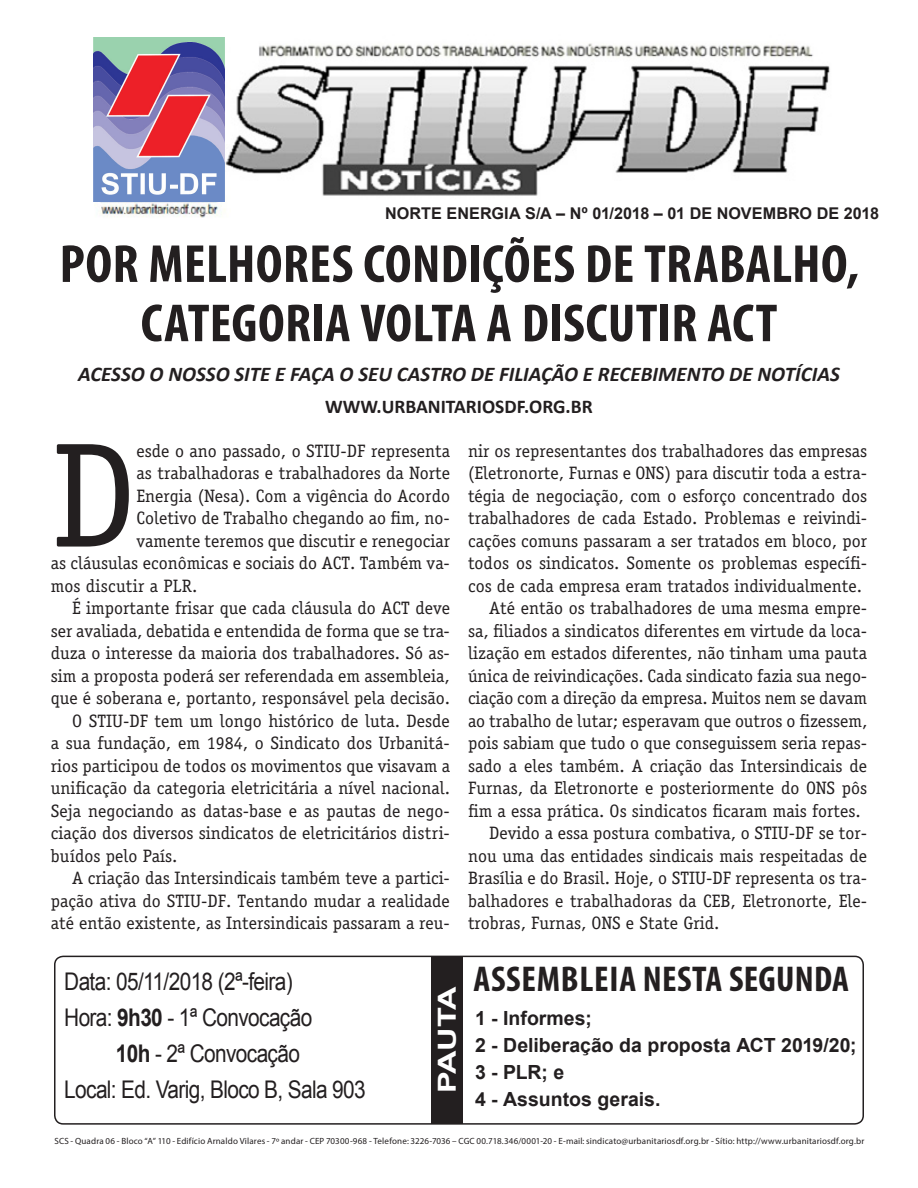
<style>
.page{position:relative;width:918px;height:1188px;background:#fff}
.page>*{position:absolute;margin:0;border:0;box-sizing:border-box;transform-origin:0 0}
.t1{font:149.4px "Officina Serif";color:#231f20}
.t2{font:700 condensed 54px "Myriad Pro";letter-spacing:.005em;color:#231f20}
.t3{font:700 condensed 36px "Myriad Pro";letter-spacing:.015em;color:#231f20}
.AABB{font:700 24.9px "Arial";letter-spacing:-.035em;color:#fff;scale:1.31 1}
.AABB-2{font:24.3px "Arial";letter-spacing:-.03em;color:#231f20;scale:.86 1}
.t4{font:italic 700 21px "Calibri";color:#231f20}
.t5{font:700 19.5px "Arial";color:#231f20}
.t6{font:700 19.5px "Calibri";color:#231f20}
.t7{font:18px/22.5px "Officina Serif";color:#231f20;text-align:justify}
.t8{font:18px "Officina Serif";letter-spacing:.02em;color:#231f20}
.t9{font:700 16.2px "Arial";letter-spacing:.005em;color:#231f20}
.t10{font:9px "Myriad Pro";letter-spacing:.015em;color:#231f20}
.s1{font-weight:700}
</style>
<div class="page">
<img style="left:93px;top:43px;width:737px;height:175px">
<div style="left:54px;top:956px;width:810px;height:169px;border:2px solid #231f20;border-radius:9px"></div>
<div style="left:431px;top:957px;width:31px;height:167px;background:#231f20"></div>
<img style="left:93px;top:37px;width:132px;height:164px">
<p class="t9" style="left:385px;top:203px;width:495px">NORTE ENERGIA S/A – Nº 01/2018 – 01 DE NOVEMBRO DE 2018</p>
<p class="t2" style="left:60px;top:230px;width:801px">POR MELHORES CONDIÇÕES DE TRABALHO,</p>
<p class="t2" style="left:141px;top:289px;width:638px">CATEGORIA VOLTA A DISCUTIR ACT</p>
<p class="t4" style="left:78px;top:361px;width:763px">ACESSO O NOSSO SITE E FAÇA O SEU CASTRO DE FILIAÇÃO E RECEBIMENTO DE NOTÍCIAS</p>
<p class="t6" style="left:325px;top:394px;width:269px">WWW.URBANITARIOSDF.ORG.BR</p>
<p class="t1" style="left:51px;top:409px;width:87px">D</p>
<p class="t7" style="left:137px;top:439px;width:315px">esde o ano passado, o STIU-DF representa</p>
<p class="t7" style="left:137px;top:462px;width:315px">as trabalhadoras e trabalhadores da Norte</p>
<p class="t7" style="left:137px;top:484px;width:315px">Energia (Nesa). Com a vigência do Acordo</p>
<p class="t7" style="left:137px;top:507px;width:315px">Coletivo de Trabalho chegando ao fim, no-</p>
<p class="t7" style="left:137px;top:529px;width:315px">vamente teremos que discutir e renegociar</p>
<p class="t7" style="left:51px;top:552px;width:401px">as cláusulas econômicas e sociais do ACT. Também va-</p>
<p class="t8" style="left:51px;top:575px;width:148px">mos discutir a PLR.</p>
<p class="t7" style="left:51px;top:597px;width:401px;text-indent:21px">É importante frisar que cada cláusula do ACT deve ser avaliada, debatida e entendida de forma que se tra&shy;duza o interesse da maioria dos trabalhadores. Só as&shy;sim a proposta poderá ser referendada em assembleia, que é soberana e, portanto, responsável pela decisão.</p>
<p class="t7" style="left:51px;top:709px;width:401px;text-indent:21px">O STIU-DF tem um longo histórico de luta. Desde a sua fundação, em 1984, o Sindicato dos Urbanitá&shy;rios participou de todos os movimentos que visavam a unificação da categoria eletricitária a nível nacional.<br>Seja negociando as datas-base e as pautas de nego&shy;ciação dos diversos sindicatos de eletricitários distri&shy;buídos pelo País.</p>
<p class="t7" style="left:51px;top:867px;width:401px;text-indent:21px">A criação das Intersindicais também teve a partici&shy;pação ativa do STIU-DF. Tentando mudar a realidade até então existente, as Intersindicais passaram a reu-</p>
<p class="t7" style="left:468px;top:439px;width:401px">nir os representantes dos trabalhadores das empresas (Eletronorte, Furnas e ONS) para discutir toda a estra&shy;tégia de negociação, com o esforço concentrado dos trabalhadores de cada Estado. Problemas e reivindi&shy;cações comuns passaram a ser tratados em bloco, por todos os sindicatos. Somente os problemas específi&shy;cos de cada empresa eram tratados individualmente.</p>
<p class="t7" style="left:468px;top:597px;width:401px;text-indent:21px">Até então os trabalhadores de uma mesma empre&shy;sa, filiados a sindicatos diferentes em virtude da loca&shy;lização em estados diferentes, não tinham uma pauta única de reivindicações. Cada sindicato fazia sua nego&shy;ciação com a direção da empresa. Muitos nem se davam ao trabalho de lutar; esperavam que outros o fizessem, pois sabiam que tudo o que conseguissem seria repas&shy;sado a eles também. A criação das Intersindicais de Furnas, da Eletronorte e posteriormente do ONS pôs fim a essa prática. Os sindicatos ficaram mais fortes.</p>
<p class="t7" style="left:468px;top:822px;width:401px;text-indent:21px">Devido a essa postura combativa, o STIU-DF se tor&shy;nou uma das entidades sindicais mais respeitadas de Brasília e do Brasil. Hoje, o STIU-DF representa os tra&shy;balhadores e trabalhadoras da CEB, Eletronorte, Ele&shy;trobras, Furnas, ONS e State Grid.</p>
<p class="AABB-2" style="left:64px;top:966px;width:267px">Data: 05/11/2018 (2ª-feira)</p>
<p class="t3" style="left:473px;top:956px;width:377px">ASSEMBLEIA NESTA SEGUNDA</p>
<p class="AABB-2" style="left:64px;top:1002px;width:290px">Hora: <span class="s1">9h30</span> - 1ª Convocação</p>
<p class="AABB-2" style="left:116px;top:1038px;width:216px"><span class="s1">10h</span> - 2ª Convocação</p>
<p class="AABB-2" style="left:64px;top:1074px;width:352px">Local: Ed. Varig, Bloco B, Sala 903</p>
<p class="AABB" style="left:430px;top:1093px;width:84px;rotate:-90deg">PAUTA</p>
<p class="t5" style="left:475px;top:1005px;width:119px">1 - Informes;</p>
<p class="t5" style="left:475px;top:1032px;width:383px">2 - Deliberação da proposta ACT 2019/20;</p>
<p class="t5" style="left:475px;top:1059px;width:91px">3 - PLR; e</p>
<p class="t5" style="left:475px;top:1086px;width:187px">4 - Assuntos gerais.</p>
<p class="t10" style="left:54px;top:1136px;width:812px">SCS - Quadra 06 - Bloco “A” 110 - Edifício Arnaldo Vilares - 7º andar - CEP 70300-968 - Telefone: 3226-7036 – CGC 00.718.346/0001-20 - E-mail: sindicato@urbanitariosdf.org.br - Sítio: http://www.urbanitariosdf.org.br</p>
</div>
